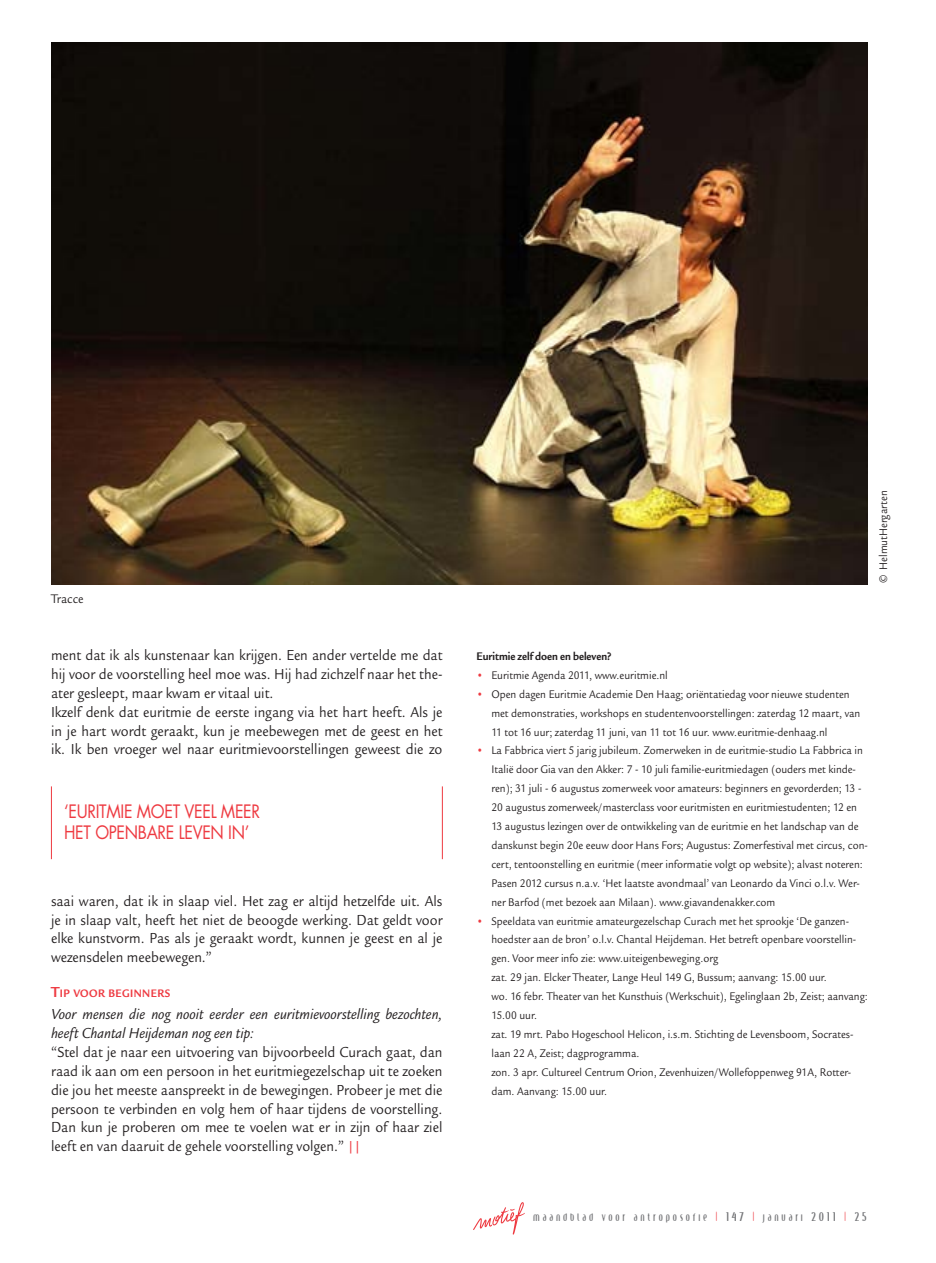
<style>
.page{position:relative;width:936px;height:1263px;background:#fff}
.page>*{position:absolute;margin:0;border:0;box-sizing:border-box;transform-origin:0 0}
.t1{font:18px/21px "Futura";letter-spacing:-.02em;color:#ee3a41;scale:.89 1}
.t2{font:15.75px/18.9px "Legacy San ITC";color:#231f20;text-align:justify;scale:.9 1}
.t3{font:italic 15.75px/18.9px "Legacy San ITC";color:#231f20;scale:.95 1}
.t4{font:13.5px "Legacy San ITC";color:#231f20;scale:.9 1}
.t5{font:12px/18.9px "Legacy San ITC";color:#231f20;scale:.9 1}
.t6{font:700 12px "Legacy San ITC";color:#231f20;scale:.9 1}
.t7{font:700 11.85px "Legacy San ITC";letter-spacing:.04em;color:#ee3a41;scale:.9 1}
.t8{font:9px "Eternity";letter-spacing:.355em;color:#717275;scale:.9 1}
.s1{font-size:15.75px}
.s2{color:#ee3a41}
.s3{font-size:12px;color:#ee3a41}
.s4{font-size:12px}
</style>
<div class="page">
<svg style="left:473px;top:1202px;width:52px;height:32px"></svg>
<img style="left:51px;top:42px;width:816px;height:542px">
<hr style="left:51px;top:786px;width:1px;height:73px;background:#ee3a41">
<hr style="left:442px;top:786px;width:1px;height:73px;background:#ee3a41">
<p class="t4" style="left:51px;top:591px;width:38px">Tracce</p>
<p class="t2" style="left:51px;top:646px;width:436px;text-align:left">ment dat ik als kunstenaar kan krijgen. Een ander vertelde me dat hij voor de voorstelling heel moe was. Hij had zichzelf naar het the&shy;ater gesleept, maar kwam er vitaal uit.<br>Ikzelf denk dat euritmie de eerste ingang via het hart heeft. Als je in je hart wordt geraakt, kun je meebewegen met de geest en het ik. Ik ben vroeger wel naar euritmievoorstellingen geweest die zo</p>
<h1 class="t1" style="left:64px;top:801px;width:222px">‘EU RITMIE MOET VEEL MEER<br>HET OPENBARE LEVEN IN’</h1>
<h2 class="t2" style="left:51px;top:891px;width:436px">saai waren, dat ik in slaap viel. Het zag er altijd hetzelfde uit. Als je in slaap valt, heeft het niet de beoogde werking. Dat geldt voor elke kunstvorm. Pas als je geraakt wordt, kunnen je geest en al je wezensdelen meebewegen.”</h2>
<p class="t7" style="left:51px;top:986px;width:134px"><span class="s1">T</span>IP VOOR BEGINNERS</p>
<h2 class="t3" style="left:51px;top:1005px;width:413px">Voor mensen die nog nooit eerder een euritmievoorstelling bezochten, heeft Chantal Heijdeman nog een tip:</h2>
<p class="t2" style="left:51px;top:1042px;width:436px">“Stel dat je naar een uitvoering van bijvoorbeeld Curach gaat, dan raad ik aan om een persoon in het euritmiegezelschap uit te zoeken die jou het meeste aanspreekt in de bewegingen. Probeer je met die persoon te verbinden en volg hem of haar tijdens de voorstelling.<br>Dan kun je proberen om mee te voelen wat er in zijn of haar ziel leeft en van daaruit de gehele voorstelling volgen.” <span class="s2">||</span></p>
<p class="t5" style="left:874px;top:583px;width:104px;rotate:-90deg">© HelmutHergarten</p>
<p class="t6" style="left:476px;top:649px;width:151px">Euritmie zelf doen en beleven?</p>
<p class="t5" style="left:476px;top:666px;width:214px"><span class="s2">•</span> Euritmie Agenda 2011, www.euritmie.nl</p>
<p class="t5" style="left:491px;top:685px;width:411px;text-indent:-15px"><span class="s2">•</span> Open dagen Euritmie Academie Den Haag; oriëntatiedag voor nieuwe studenten met demonstraties, workshops en studentenvoorstellingen: zaterdag 12 maart, van<br>11 tot 16 uur; zaterdag 11 juni, van 11 tot 16 uur. www.euritmie-denhaag.nl</p>
<p class="t5" style="left:491px;top:741px;width:420px;text-indent:-15px"><span class="s2">•</span> La Fabbrica viert 5 jarig jubileum. Zomerweken in de euritmie-studio La Fabbrica in Italië door Gia van den Akker: 7 - 10 juli familie-euritmiedagen (ouders met kinde&shy;ren); 31 juli - 6 augustus zomerweek voor amateurs: beginners en gevorderden; 13 - 20 augustus zomerweek/masterclass voor euritmisten en euritmiestudenten; 12 en 13 augustus lezingen over de ontwikkeling van de euritmie en het landschap van de danskunst begin 20e eeuw door Hans Fors; Augustus: Zomerfestival met circus, con&shy;cert, tentoonstelling en euritmie (meer informatie volgt op website); alvast noteren:<br>Pasen 2012 cursus n.a.v. ‘Het laatste avondmaal’ van Leonardo da Vinci o.l.v. Wer&shy;ner Barfod (met bezoek aan Milaan). www.giavandenakker.com</p>
<p class="t5" style="left:491px;top:911px;width:420px;text-indent:-15px"><span class="s2">•</span> Speeldata van euritmie amateurgezelschap Curach met het sprookje ‘De ganzen&shy;hoedster aan de bron’ o.l.v. Chantal Heijdeman. Het betreft openbare voorstellin&shy;gen. Voor meer info zie: www.uiteigenbeweging.org<br>zat. 29 jan. Elcker Theater, Lange Heul 149 G, Bussum; aanvang: 15.00 uur.<br>wo. 16 febr. Theater van het Kunsthuis (Werkschuit), Egelinglaan 2b, Zeist; aanvang:<br>15.00 uur.<br>zat. 19 mrt. Pabo Hogeschool Helicon, i.s.m. Stichting de Levensboom, Socrates&shy;laan 22 A, Zeist; dagprogramma.<br>zon. 3 apr. Cultureel Centrum Orion, Zevenhuizen/Wollefoppenweg 91A, Rotter&shy;dam. Aanvang: 15.00 uur.</p>
<p class="t8" style="left:533px;top:1213px;width:372px">maandblad voor antroposofie <span class="s3">|</span> <span class="s4">147</span> <span class="s3">|</span> januari <span class="s4">2011</span> <span class="s3">|</span> <span class="s4">25</span></p>
</div>
